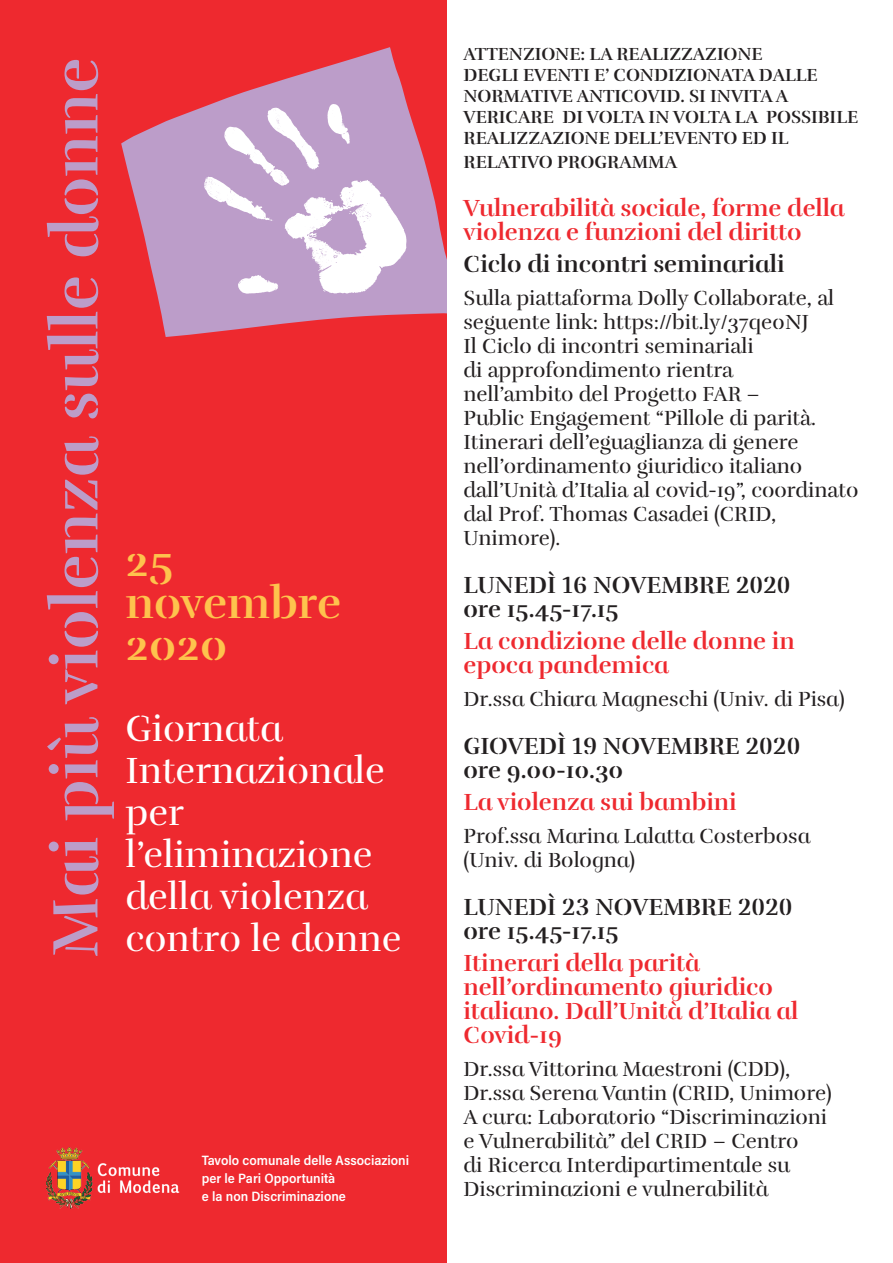
<style>
.page{position:relative;width:893px;height:1263px;background:#fff}
.page>*{position:absolute;margin:0;border:0;box-sizing:border-box;transform-origin:0 0}
.t1{font:66px "Rufina Stencil Alt 02 Bold";color:#bc9dc9}
.t2{font:45px/42px "Rufina Stencil Alt 02 Bold";color:#fec34d}
.t3{font:37.5px/42px "Rufina Stencil Alt 02 Regular";color:#fff}
.t4{font:24px/24px "Rufina Stencil Alt 02 Bold";color:#ee292f}
.t5{font:24px/24px "Rufina Stencil Alt 02 Bold";color:#231f20}
.t6{font:21px/24px "Rufina Stencil Alt 01 Regular";color:#231f20}
.t7{font:21px/24px "Rufina Stencil Alt 02 Regular";color:#231f20}
.t8{font:18px/21px "Rufina Stencil Alt 02 Bold";color:#231f20}
.t9{font:600 13.5px/18px "Acumin Pro Semi Cond";color:#fff}
</style>
<div class="page">
<div style="left:0;top:0;width:446px;height:1263px;background:#ee292f"></div>
<svg style="left:121px;top:47px;width:325px;height:290px"></svg>
<img style="left:141px;top:93px;width:305px;height:212px">
<img style="left:47px;top:1147px;width:133px;height:61px">
<h1 class="t1" style="left:35px;top:958px;width:902px;rotate:-90deg">Mai più violenza sulle donne</h1>
<h2 class="t2" style="left:125px;top:540px;width:217px">25 novembre<br>2020</h2>
<h3 class="t3" style="left:125px;top:708px;width:261px">Giornata<br>Internazionale per l’eliminazione della violenza</h3>
<h3 class="t3" style="left:125px;top:918px;width:278px">contro le donne</h3>
<p class="t9" style="left:202px;top:1151px;width:209px">Tavolo comunale delle Associazioni per le Pari Opportunità<br>e la non Discriminazione</p>
<p class="t8" style="left:463px;top:43px;width:396px">ATTENZIONE: LA REALIZZAZIONE<br>DEGLI EVENTI E’ CONDIZIONATA DALLE NORMATIVE ANTICOVID. SI INVITA A VERICARE DI VOLTA IN VOLTA LA POSSIBILE REALIZZAZIONE DELL’EVENTO ED IL</p>
<p class="t8" style="left:463px;top:151px;width:215px">RELATIVO PROGRAMMA</p>
<p class="t4" style="left:463px;top:196px;width:383px">Vulnerabilità sociale, forme della violenza e funzioni del diritto</p>
<p class="t5" style="left:463px;top:252px;width:323px">Ciclo di incontri seminariali</p>
<p class="t6" style="left:463px;top:286px;width:396px">Sulla piattaforma Dolly Collaborate, al seguente link: https://bit.ly/37qe0NJ<br>Il Ciclo di incontri seminariali<br>di approfondimento rientra<br>nell’ambito del Progetto FAR –<br>Public Engagement “Pillole di parità.<br>Itinerari dell’eguaglianza di genere nell’ordinamento giuridico italiano dall’Unità d’Italia al covid-19”, coordinato dal Prof. Thomas Casadei (CRID, Unimore).</p>
<p class="t5" style="left:463px;top:573px;width:329px">LUNEDÌ 16 NOVEMBRE 2020 ore 15.45-17.15</p>
<p class="t4" style="left:463px;top:629px;width:333px">La condizione delle donne in epoca pandemica</p>
<p class="t7" style="left:463px;top:687px;width:383px">Dr.ssa Chiara Magneschi (Univ. di Pisa)</p>
<p class="t5" style="left:463px;top:734px;width:338px">GIOVEDÌ 19 NOVEMBRE 2020 ore 9.00-10.30</p>
<p class="t4" style="left:463px;top:790px;width:274px">La violenza sui bambini</p>
<p class="t7" style="left:463px;top:824px;width:348px">Prof.ssa Marina Lalatta Costerbosa (Univ. di Bologna)</p>
<p class="t5" style="left:463px;top:895px;width:331px">LUNEDÌ 23 NOVEMBRE 2020 ore 15.45-17.15</p>
<p class="t4" style="left:463px;top:951px;width:336px">Itinerari della parità nell’ordinamento giuridico italiano. Dall’Unità d’Italia al<br>Covid-19</p>
<p class="t7" style="left:463px;top:1057px;width:370px">Dr.ssa Vittorina Maestroni (CDD), Dr.ssa Serena Vantin (CRID, Unimore)<br>A cura: Laboratorio “Discriminazioni e Vulnerabilità” del CRID – Centro<br>di Ricerca Interdipartimentale su Discriminazioni e vulnerabilità</p>
</div>
